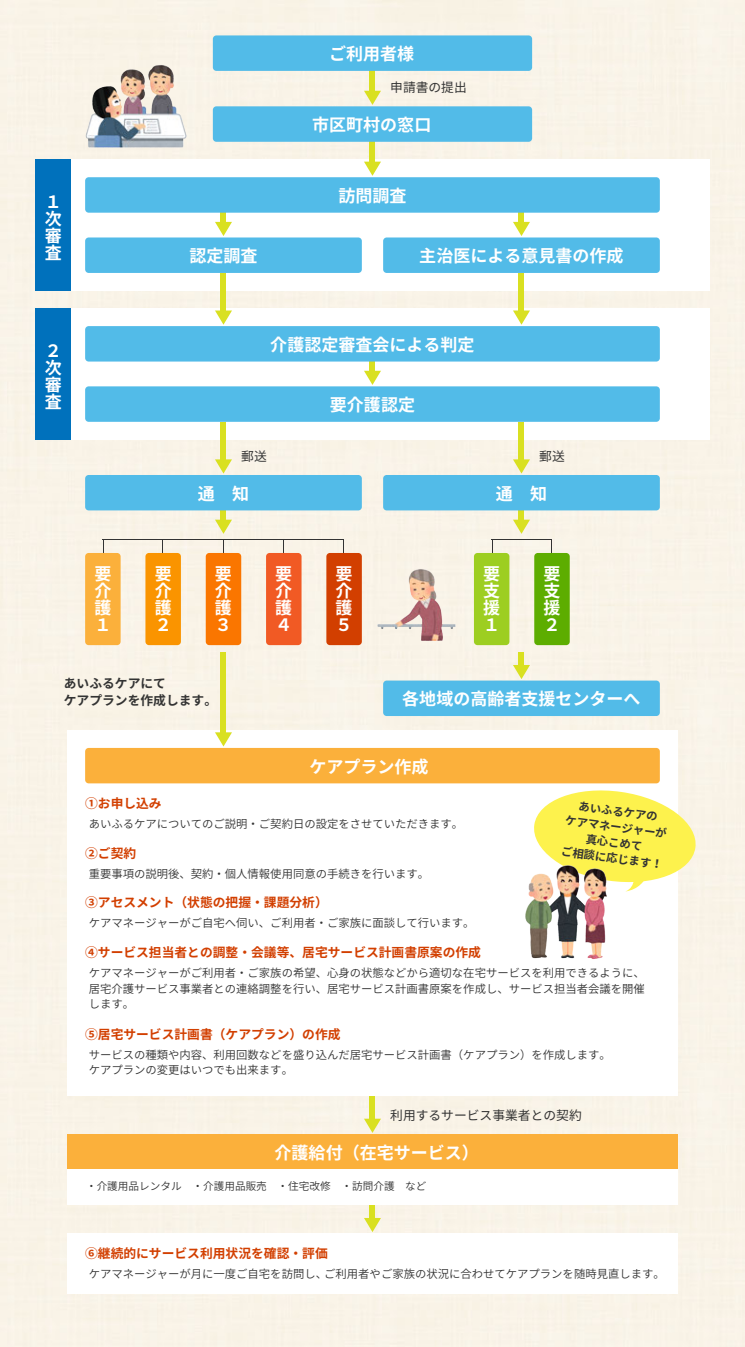
<style>
.page{position:relative;width:745px;height:1347px;background:#fff}
.page>*{position:absolute;margin:0;border:0;box-sizing:border-box;transform-origin:0 0}
.t1{font:700 17px/17px "Source Han Sans JP";color:#fff;text-align:justify}
.t2{font:700 12.75px "Source Han Sans JP";color:#d23f00}
.t3{font:12.75px "Source Han Sans JP";color:#333}
.t4{font:700 12.75px/17px "Source Han Sans JP";color:#333}
.t5{font:11.38px/15.6px "Source Han Sans JP";color:#333;text-align:justify}
.t6{font:700 11.38px/15.6px "Source Han Sans JP";color:#333;text-align:center}
.t7{font:10.62px "Source Han Sans JP";color:#333}
</style>
<div class="page">
<div style="left:0;top:0;width:744px;height:1346px;background:#f9f3e8"></div>
<div style="left:369px;top:1088px;width:6px;height:35px;background:#d9e021"></div>
<svg style="left:364px;top:1118px;width:17px;height:14px"></svg>
<div style="left:369px;top:1187px;width:6px;height:35px;background:#d9e021"></div>
<svg style="left:364px;top:1217px;width:17px;height:15px"></svg>
<div style="left:67px;top:1134px;width:610px;height:35px;background:#fbb03b"></div>
<div style="left:67px;top:1169px;width:610px;height:36px;background:#fff"></div>
<div style="left:67px;top:730px;width:610px;height:365px;background:#fff"></div>
<div style="left:67px;top:1233px;width:610px;height:60px;background:#fff"></div>
<svg style="left:103px;top:540px;width:1px;height:13px"></svg>
<svg style="left:162px;top:540px;width:1px;height:13px"></svg>
<svg style="left:283px;top:540px;width:1px;height:13px"></svg>
<svg style="left:343px;top:540px;width:1px;height:13px"></svg>
<hr style="left:103px;top:539px;width:241px;height:1px;background:#333">
<hr style="left:491px;top:539px;width:60px;height:1px;background:#333">
<div style="left:35px;top:308px;width:674px;height:131px;background:#fff"></div>
<div style="left:35px;top:308px;width:36px;height:131px;background:#0071bc"></div>
<div style="left:369px;top:340px;width:6px;height:36px;background:#d9e021"></div>
<svg style="left:364px;top:371px;width:17px;height:14px"></svg>
<div style="left:220px;top:489px;width:6px;height:35px;background:#d9e021"></div>
<svg style="left:215px;top:519px;width:17px;height:34px"></svg>
<div style="left:518px;top:489px;width:6px;height:35px;background:#d9e021"></div>
<svg style="left:512px;top:519px;width:17px;height:15px"></svg>
<div style="left:85px;top:326px;width:574px;height:35px;background:#52bbe8;border-radius:4px"></div>
<div style="left:85px;top:386px;width:574px;height:36px;background:#52bbe8;border-radius:4px"></div>
<div style="left:85px;top:553px;width:35px;height:92px;background:#fbb03b;border-radius:4px"></div>
<div style="left:145px;top:553px;width:36px;height:92px;background:#fa9400;border-radius:4px"></div>
<svg style="left:491px;top:540px;width:1px;height:13px"></svg>
<svg style="left:551px;top:539px;width:1px;height:14px"></svg>
<div style="left:473px;top:553px;width:36px;height:92px;background:#9dce21;border-radius:4px"></div>
<div style="left:534px;top:553px;width:35px;height:92px;background:#5dad00;border-radius:4px"></div>
<div style="left:206px;top:553px;width:35px;height:92px;background:#fa7600;border-radius:4px"></div>
<div style="left:266px;top:553px;width:35px;height:92px;background:#f15a24;border-radius:4px"></div>
<div style="left:326px;top:553px;width:35px;height:92px;background:#d23f00;border-radius:4px"></div>
<div style="left:35px;top:159px;width:674px;height:132px;background:#fff"></div>
<div style="left:35px;top:159px;width:36px;height:132px;background:#0071bc"></div>
<div style="left:85px;top:237px;width:276px;height:36px;background:#52bbe8;border-radius:4px"></div>
<div style="left:369px;top:131px;width:6px;height:36px;background:#d9e021"></div>
<svg style="left:364px;top:162px;width:17px;height:14px"></svg>
<div style="left:220px;top:191px;width:6px;height:36px;background:#d9e021"></div>
<svg style="left:215px;top:222px;width:17px;height:14px"></svg>
<div style="left:383px;top:237px;width:276px;height:36px;background:#52bbe8;border-radius:4px"></div>
<div style="left:85px;top:475px;width:276px;height:35px;background:#52bbe8;border-radius:4px"></div>
<div style="left:383px;top:475px;width:276px;height:35px;background:#52bbe8;border-radius:4px"></div>
<div style="left:220px;top:652px;width:6px;height:85px;background:#d9e021"></div>
<svg style="left:215px;top:732px;width:17px;height:14px"></svg>
<div style="left:518px;top:652px;width:6px;height:18px;background:#d9e021"></div>
<svg style="left:512px;top:665px;width:17px;height:14px"></svg>
<div style="left:85px;top:748px;width:574px;height:35px;background:#fbb03b;border-radius:4px"></div>
<div style="left:383px;top:680px;width:276px;height:36px;background:#52bbe8;border-radius:4px"></div>
<div style="left:518px;top:191px;width:6px;height:36px;background:#d9e021"></div>
<svg style="left:513px;top:222px;width:16px;height:14px"></svg>
<div style="left:220px;top:273px;width:6px;height:42px;background:#d9e021"></div>
<svg style="left:215px;top:310px;width:17px;height:15px"></svg>
<div style="left:518px;top:273px;width:6px;height:42px;background:#d9e021"></div>
<svg style="left:513px;top:310px;width:16px;height:15px"></svg>
<div style="left:220px;top:422px;width:6px;height:42px;background:#d9e021"></div>
<svg style="left:215px;top:459px;width:17px;height:14px"></svg>
<div style="left:518px;top:422px;width:6px;height:42px;background:#d9e021"></div>
<svg style="left:512px;top:459px;width:17px;height:14px"></svg>
<div style="left:85px;top:177px;width:574px;height:36px;background:#52bbe8;border-radius:4px"></div>
<div style="left:369px;top:60px;width:6px;height:36px;background:#d9e021"></div>
<svg style="left:364px;top:91px;width:17px;height:14px"></svg>
<div style="left:213px;top:106px;width:318px;height:36px;background:#52bbe8;border-radius:4px"></div>
<div style="left:213px;top:35px;width:318px;height:36px;background:#52bbe8;border-radius:4px"></div>
<svg style="left:534px;top:785px;width:164px;height:106px"></svg>
<img style="left:525px;top:860px;width:88px;height:99px">
<img style="left:84px;top:60px;width:104px;height:91px">
<img style="left:376px;top:565px;width:80px;height:80px">
<h1 class="t1" style="left:329px;top:46px;width:87px">ご利用者様</h1>
<p class="t3" style="left:390px;top:80px;width:78px">申請書の提出</p>
<h1 class="t1" style="left:45px;top:193px;width:18px;text-align:left">１次審査</h1>
<h1 class="t1" style="left:45px;top:342px;width:18px;text-align:left">２次審査</h1>
<h1 class="t1" style="left:312px;top:117px;width:121px">市区町村の窓口</h1>
<h1 class="t1" style="left:338px;top:188px;width:70px">訪問調査</h1>
<h1 class="t1" style="left:189px;top:248px;width:70px">認定調査</h1>
<h1 class="t1" style="left:419px;top:248px;width:206px">主治医による意見書の作成</h1>
<h1 class="t1" style="left:270px;top:336px;width:206px">介護認定審査会による判定</h1>
<p class="t3" style="left:241px;top:449px;width:27px">郵送</p>
<h1 class="t1" style="left:330px;top:397px;width:87px">要介護認定</h1>
<p class="t3" style="left:539px;top:449px;width:27px">郵送</p>
<h1 class="t1" style="left:198px;top:485px;width:53px">通　知</h1>
<h1 class="t1" style="left:495px;top:485px;width:53px">通　知</h1>
<h1 class="t1" style="left:94px;top:565px;width:18px">要介護１</h1>
<h1 class="t1" style="left:154px;top:565px;width:18px">要介護２</h1>
<h1 class="t1" style="left:215px;top:565px;width:18px">要介護３</h1>
<h1 class="t1" style="left:275px;top:565px;width:18px">要介護４</h1>
<h1 class="t1" style="left:335px;top:565px;width:18px">要介護５</h1>
<h1 class="t1" style="left:483px;top:565px;width:18px">要支援１</h1>
<h1 class="t1" style="left:543px;top:565px;width:18px">要支援２</h1>
<p class="t4" style="left:64px;top:675px;width:155px">あいふるケアにて<br>ケアプランを作成します。</p>
<h1 class="t1" style="left:402px;top:691px;width:240px">各地域の高齢者支援センターへ</h1>
<h1 class="t1" style="left:309px;top:758px;width:121px">ケアプラン作成</h1>
<p class="t2" style="left:85px;top:796px;width:78px">①お申し込み</p>
<p class="t5" style="left:89px;top:816px;width:376px">あいふるケアについてのご説明・ご契約日の設定をさせていただきます。</p>
<p class="t2" style="left:85px;top:846px;width:53px">②ご契約</p>
<p class="t5" style="left:89px;top:866px;width:342px">重要事項の説明後、契約・個人情報使用同意の手続きを行います。</p>
<p class="t2" style="left:85px;top:895px;width:244px">③アセスメント（状態の把握・課題分析）</p>
<p class="t5" style="left:89px;top:915px;width:387px">ケアマネージャーがご自宅へ伺い、ご利用者・ご家族に面談して行います。</p>
<p class="t2" style="left:85px;top:945px;width:397px">④サービス担当者との調整・会議等、居宅サービス計画書原案の作成</p>
<p class="t6" style="left:568px;top:796px;width:104px;rotate:8deg">あいふるケアの<br>ケアマネージャーが真心こめて<br>ご相談に応じます！</p>
<p class="t5" style="left:89px;top:965px;width:557px">ケアマネージャーがご利用者・ご家族の希望、心身の状態などから適切な在宅サービスを利用できるように、居宅介護サービス事業者との連絡調整を行い、居宅サービス計画書原案を作成し、サービス担当者会議を開催します。</p>
<p class="t2" style="left:85px;top:1026px;width:257px">⑤居宅サービス計画書（ケアプラン）の作成</p>
<p class="t5" style="left:89px;top:1046px;width:523px">サービスの種類や内容、利用回数などを盛り込んだ居宅サービス計画書（ケアプラン）を作成します。ケアプランの変更はいつでも出来ます。</p>
<p class="t3" style="left:390px;top:1108px;width:193px">利用するサービス事業者との契約</p>
<h1 class="t1" style="left:274px;top:1144px;width:206px">介護給付（在宅サービス）</h1>
<p class="t7" style="left:86px;top:1179px;width:342px">・介護用品レンタル　・介護用品販売　・住宅改修　・訪問介護　など</p>
<p class="t2" style="left:85px;top:1246px;width:244px">⑥継続的にサービス利用状況を確認・評価</p>
<p class="t5" style="left:89px;top:1266px;width:577px">ケアマネージャーが月に一度ご自宅を訪問し、ご利用者やご家族の状況に合わせてケアプランを随時見直します。</p>
</div>
